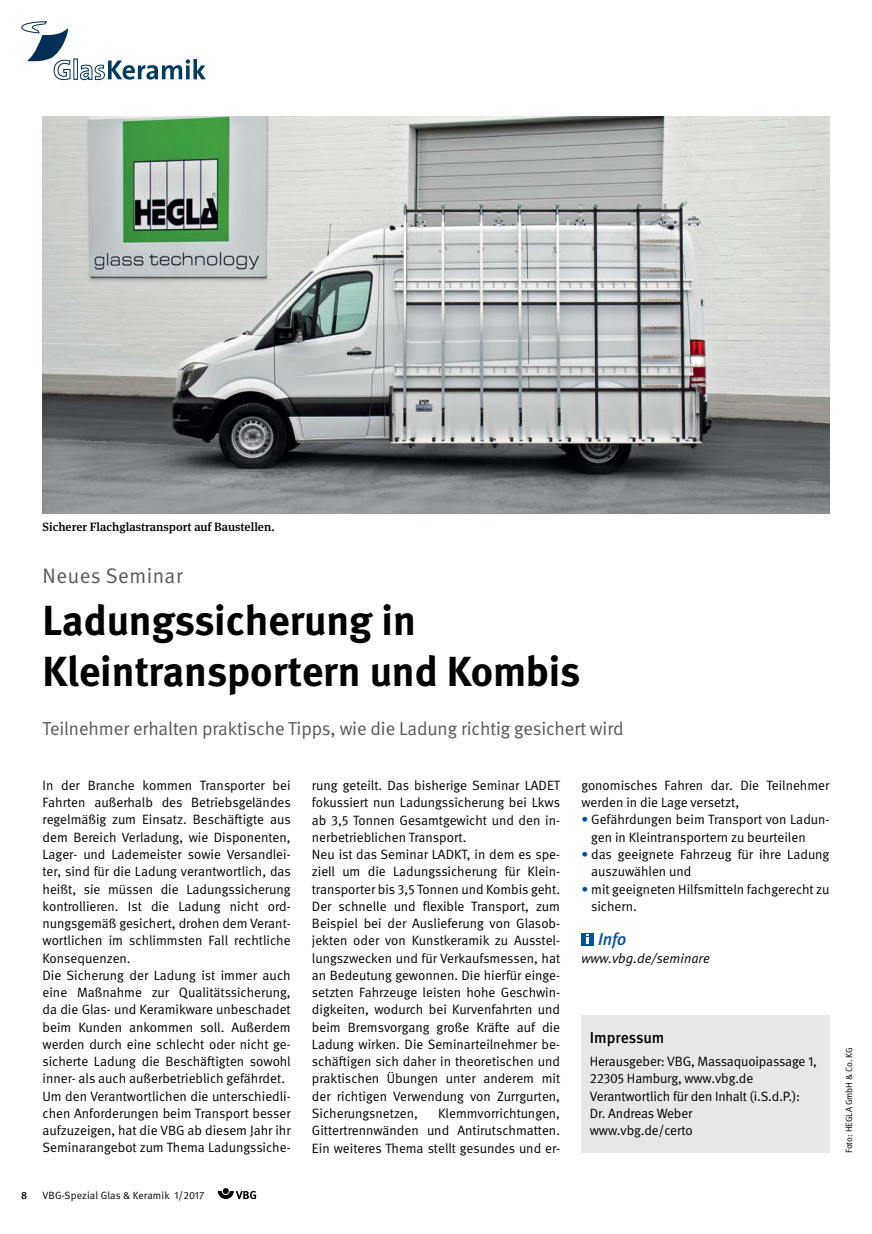
<style>
.page{position:relative;width:872px;height:1234px;background:#fff}
.page>*{position:absolute;margin:0;border:0;box-sizing:border-box;transform-origin:0 0}
.t1{font:700 42px/51.8px "DGUV Meta";color:#000}
.t2{font:21px "DGUV Meta";letter-spacing:.025em;color:#58595b}
.t3{font:18.75px "DGUV Meta";letter-spacing:-.005em;color:#58595b}
.t4{font:italic 500 17.1px "DGUV Meta";color:#00529c}
.t5{font:500 15.75px "DGUV Meta";letter-spacing:-.005em;color:#000}
.t6{font:13.5px/17.2px "DGUV Meta";color:#000}
.t7{font:italic 13.5px "DGUV Meta";color:#000}
.t8{font:500 12px "DGUV Meta Serif";color:#000}
.t9{font:10.5px "DGUV Meta";letter-spacing:.015em;color:#000}
.t10{font:500 10.5px "DGUV Meta";color:#000}
.t11{font:9px "DGUV Meta";color:#000}
.s1{color:#00529c}
</style>
<div class="page">
<div style="left:581px;top:1014px;width:248px;height:138px;background:#e6e7e8"></div>
<div style="left:581px;top:932px;width:12px;height:12px;background:#00529c"></div>
<svg style="left:586px;top:934px;width:2px;height:9px"></svg>
<img style="left:43px;top:117px;width:786px;height:396px">
<svg style="left:21px;top:21px;width:185px;height:59px"></svg>
<svg style="left:218px;top:1188px;width:38px;height:10px"></svg>
<p class="t8" style="left:43px;top:519px;width:234px">Sicherer Flachglastransport auf Baustellen.</p>
<h2 class="t2" style="left:43px;top:563px;width:142px">Neues Seminar</h2>
<h1 class="t1" style="left:43px;top:595px;width:539px">Ladungssicherung in<br>Kleintransportern und Kombis</h1>
<h3 class="t3" style="left:43px;top:717px;width:582px">Teilnehmer erhalten praktische Tipps, wie die Ladung richtig gesichert wird</h3>
<p class="t6" style="left:43px;top:776px;width:250px">In der Branche kommen Transporter bei Fahrten außerhalb des Betriebsgeländes regelmäßig zum Einsatz. Beschäftigte aus dem Bereich Verladung, wie Disponenten, Lager- und Lademeister sowie Versandlei&shy;ter, sind für die Ladung verantwortlich, das heißt, sie müssen die Ladungssicherung kontrollieren. Ist die Ladung nicht ord&shy;nungsgemäß gesichert, drohen dem Verant&shy;wortlichen im schlimmsten Fall rechtliche Konsequenzen.<br>Die Sicherung der Ladung ist immer auch eine Maßnahme zur Qualitätssicherung, da die Glas- und Keramikware unbeschadet beim Kunden ankommen soll. Außerdem werden durch eine schlecht oder nicht ge&shy;sicherte Ladung die Beschäftigten sowohl inner- als auch außerbetrieblich gefährdet.<br>Um den Verantwortlichen die unterschiedli&shy;chen Anforderungen beim Transport besser aufzuzeigen, hat die VBG ab diesem Jahr ihr Seminarangebot zum Thema Ladungssiche-</p>
<p class="t6" style="left:312px;top:776px;width:250px">rung geteilt. Das bisherige Seminar LADET fokussiert nun Ladungssicherung bei Lkws ab 3,5 Tonnen Gesamtgewicht und den in&shy;nerbetrieblichen Transport.<br>Neu ist das Seminar LADKT, in dem es spe&shy;ziell um die Ladungssicherung für Klein&shy;transporter bis 3,5 Tonnen und Kombis geht.<br>Der schnelle und flexible Transport, zum Beispiel bei der Auslieferung von Glasob&shy;jekten oder von Kunstkeramik zu Ausstel&shy;lungszwecken und für Verkaufsmessen, hat an Bedeutung gewonnen. Die hierfür einge&shy;setzten Fahrzeuge leisten hohe Geschwin&shy;digkeiten, wodurch bei Kurvenfahrten und beim Bremsvorgang große Kräfte auf die Ladung wirken. Die Seminarteilnehmer be&shy;schäftigen sich daher in theoretischen und praktischen Übungen unter anderem mit der richtigen Verwendung von Zurrgurten, Sicherungsnetzen,</p>
<p class="t6" style="left:312px;top:1104px;width:250px;text-align:justify;text-indent:126px">Klemmvorrichtungen, Gittertrennwänden und Antirutschmatten.<br>Ein weiteres Thema stellt gesundes und er-</p>
<p class="t10" style="left:21px;top:1188px;width:8px">8</p>
<p class="t9" style="left:43px;top:1188px;width:164px">VBG-Spezial Glas &amp; Keramik 1/2017</p>
<p class="t6" style="left:581px;top:776px;width:250px">gonomisches Fahren dar. Die Teilnehmer werden in die Lage versetzt,</p>
<p class="t6" style="left:591px;top:811px;width:240px;text-indent:-10px"><span class="s1">•</span> Gefährdungen beim Transport von Ladun&shy;gen in Kleintransportern zu beurteilen</p>
<p class="t6" style="left:591px;top:845px;width:240px;text-indent:-10px"><span class="s1">•</span> das geeignete Fahrzeug für ihre Ladung auszuwählen und</p>
<p class="t6" style="left:591px;top:880px;width:240px;text-indent:-10px"><span class="s1">•</span> mit geeigneten Hilfsmitteln fachgerecht zu sichern.</p>
<p class="t4" style="left:598px;top:928px;width:30px">Info</p>
<p class="t7" style="left:581px;top:949px;width:130px">www.vbg.de/seminare</p>
<p class="t5" style="left:590px;top:1028px;width:76px">Impressum</p>
<p class="t6" style="left:590px;top:1052px;width:229px">Herausgeber: VBG, Massaquoipassage 1,<br>22305 Hamburg, www.vbg.de<br>Verantwortlich für den Inhalt (i.S.d.P.):<br>Dr. Andreas Weber<br>www.vbg.de/certo</p>
<p class="t11" style="left:844px;top:1152px;width:107px;rotate:-90deg">Foto: HEGLA GmbH &amp; Co. KG</p>
</div>
